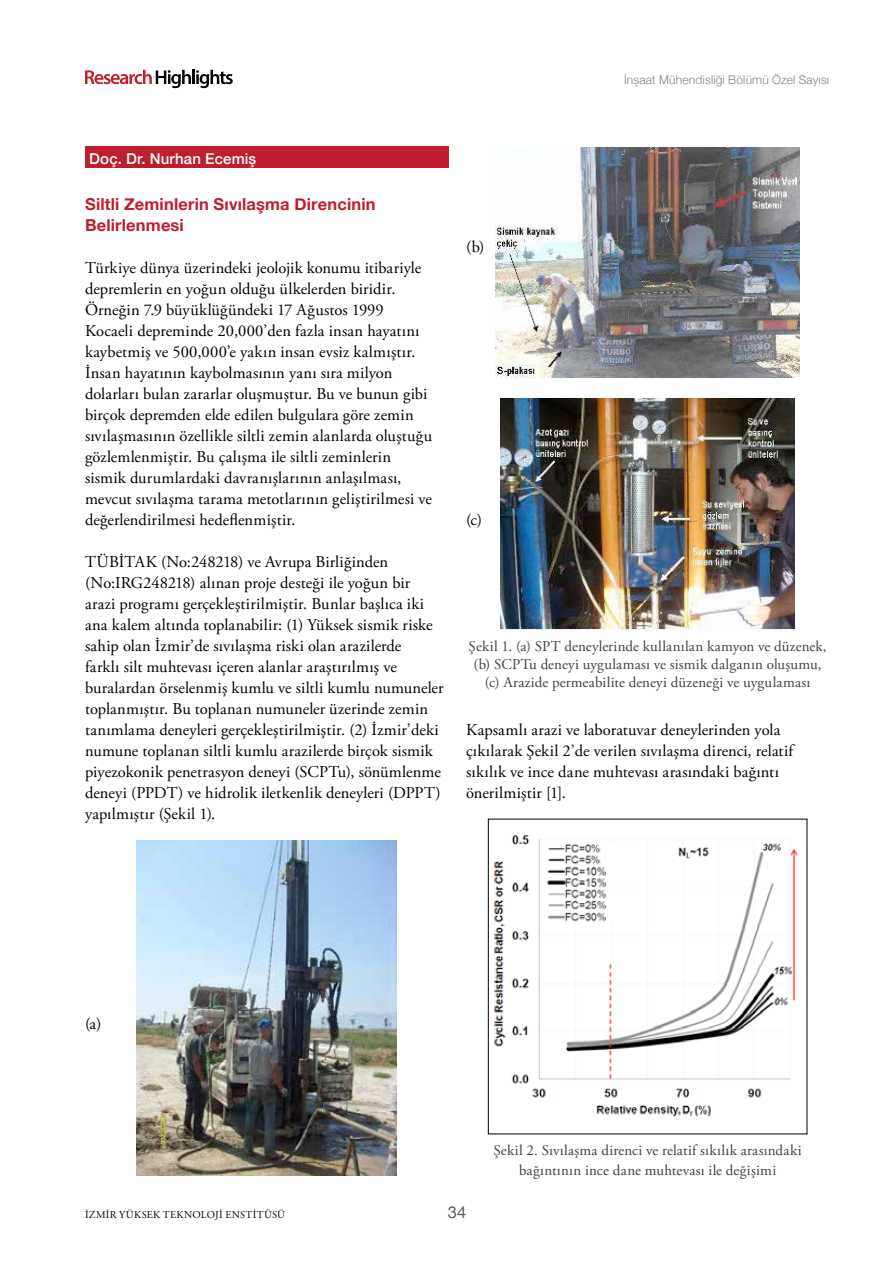
<style>
.page{position:relative;width:893px;height:1263px;background:#fff}
.page>*{position:absolute;margin:0;border:0;box-sizing:border-box;transform-origin:0 0}
.t1{font:16.5px/21px "Adobe Garamond Pro";letter-spacing:.01em;color:#000}
.t2{font:700 16.5px/21px "Helvetica Neue";letter-spacing:.01em;color:#be1e2d}
.t3{font:16.5px "Helvetica Neue";color:#58595b}
.t4{font:15px/18px "Adobe Garamond Pro";letter-spacing:.01em;color:#414042;text-align:center}
.t5{font:500 15px "Helvetica Neue";letter-spacing:.01em;color:#fff}
.t6{font:300 12px "Helvetica Neue";letter-spacing:.015em;color:#808285}
.t7{font:10.5px "Adobe Garamond Pro";letter-spacing:.025em;color:#000}
</style>
<div class="page">
<svg style="left:85px;top:70px;width:148px;height:18px"></svg>
<div style="left:85px;top:147px;width:363px;height:21px;background:#be1e2d"></div>
<img style="left:137px;top:840px;width:259px;height:336px">
<img style="left:496px;top:147px;width:303px;height:231px">
<img style="left:501px;top:399px;width:294px;height:231px">
<img style="left:493px;top:835px;width:305px;height:282px">
<p class="t6" style="left:624px;top:70px;width:207px">İnşaat Mühendisliği Bölümü Özel Sayısı</p>
<p class="t5" style="left:89px;top:146px;width:169px">Doç. Dr. Nurhan Ecemiş</p>
<p class="t2" style="left:85px;top:194px;width:292px">Siltli Zeminlerin Sıvılaşma Direncinin<br>Belirlenmesi</p>
<p class="t1" style="left:85px;top:258px;width:349px">Türkiye dünya üzerindeki jeolojik konumu itibariyle depremlerin en yoğun olduğu ülkelerden biridir.<br>Örneğin 7.9 büyüklüğündeki 17 Ağustos 1999<br>Kocaeli depreminde 20,000’den fazla insan hayatını kaybetmiş ve 500,000’e yakın insan evsiz kalmıştır.<br>İnsan hayatının kaybolmasının yanı sıra milyon dolarları bulan zararlar oluşmuştur. Bu ve bunun gibi birçok depremden elde edilen bulgulara göre zemin sıvılaşmasının özellikle siltli zemin alanlarda oluştuğu gözlemlenmiştir. Bu çalışma ile siltli zeminlerin sismik durumlardaki davranışlarının anlaşılması, mevcut sıvılaşma tarama metotlarının geliştirilmesi ve değerlendirilmesi hedeflenmiştir.</p>
<p class="t1" style="left:85px;top:552px;width:360px">TÜBİTAK (No:248218) ve Avrupa Birliğinden (No:IRG248218) alınan proje desteği ile yoğun bir arazi programı gerçekleştirilmiştir. Bunlar başlıca iki ana kalem altında toplanabilir: (1) Yüksek sismik riske sahip olan İzmir’de sıvılaşma riski olan arazilerde<br>farklı silt muhtevası içeren alanlar araştırılmış ve buralardan örselenmiş kumlu ve siltli kumlu numuneler toplanmıştır. Bu toplanan numuneler üzerinde zemin tanımlama deneyleri gerçekleştirilmiştir. (2) İzmir’deki numune toplanan siltli kumlu arazilerde birçok sismik piyezokonik penetrasyon deneyi (SCPTu), sönümlenme deneyi (PPDT) ve hidrolik iletkenlik deneyleri (DPPT) yapılmıştır (Şekil 1).</p>
<p class="t1" style="left:466px;top:237px;width:20px">(b)</p>
<p class="t1" style="left:466px;top:510px;width:17px">(c)</p>
<p class="t4" style="left:469px;top:638px;width:360px">Şekil 1. (a) SPT deneylerinde kullanılan kamyon ve düzenek, (b) SCPTu deneyi uygulaması ve sismik dalganın oluşumu, (c) Arazide permeabilite deneyi düzeneği ve uygulaması</p>
<p class="t1" style="left:466px;top:720px;width:329px">Kapsamlı arazi ve laboratuvar deneylerinden yola çıkılarak Şekil 2’de verilen sıvılaşma direnci, relatif sıkılık ve ince dane muhtevası arasındaki bağıntı önerilmiştir [1].</p>
<p class="t1" style="left:85px;top:1014px;width:18px">(a)</p>
<p class="t4" style="left:493px;top:1141px;width:310px;line-height:19.8px">Şekil 2. Sıvılaşma direnci ve relatif sıkılık arasındaki bağıntının ince dane muhtevası ile değişimi</p>
<p class="t7" style="left:85px;top:1208px;width:202px">İZMİR YÜKSEK TEKNOLOJİ ENSTİTÜSÜ</p>
<p class="t3" style="left:448px;top:1200px;width:20px">34</p>
</div>
